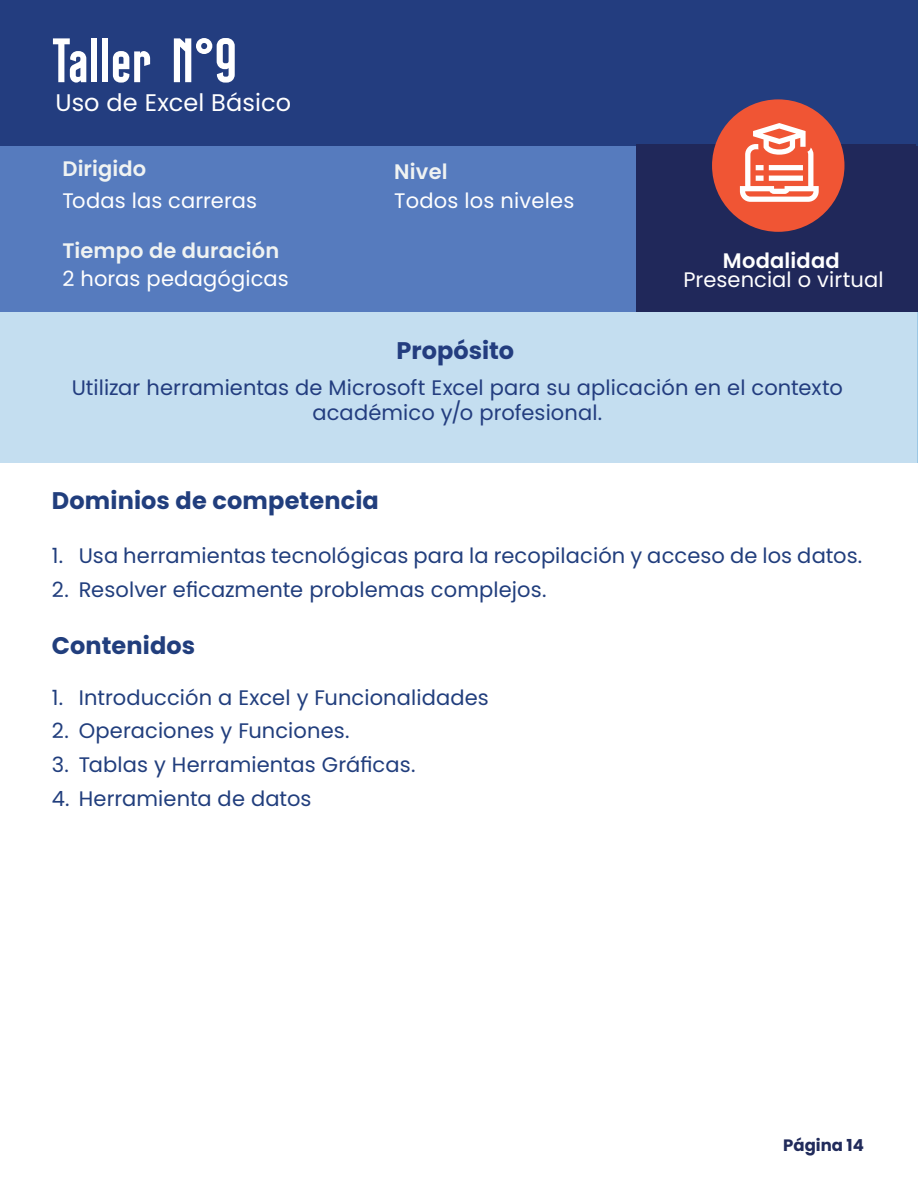
<style>
.page{position:relative;width:918px;height:1188px;background:#fff}
.page>*{position:absolute;margin:0;border:0;box-sizing:border-box;transform-origin:0 0}
.t1{font:700 61.5px "Danh Da";color:#fff}
.t2{font:700 24px "Poppins";letter-spacing:.005em;color:#213e7d}
.t3{font:24px "Poppins";letter-spacing:.005em;color:#fff}
.t4{font:700 24px "Poppins";color:#233d7f}
.t5{font:21px "Poppins";letter-spacing:.005em;color:#213e7d}
.t6{font:21px/25.2px "Poppins";letter-spacing:.005em;color:#233d7f;text-align:center}
.t7{font:21px "Poppins";letter-spacing:.005em;color:#fff}
.t8{font:600 21px "Poppins";letter-spacing:.005em;color:#f0f3f2}
.t9{font:600 21px "Poppins";letter-spacing:.01em;color:#fff}
.t10{font:700 16.5px "Poppins";color:#212b5b}
</style>
<div class="page">
<div style="left:0;top:312px;width:918px;height:150px;background:#c4def0"></div>
<div style="left:0;top:145px;width:917px;height:167px;background:#567bbe"></div>
<div style="left:0;top:0;width:918px;height:145px;background:#233d7f"></div>
<div style="left:637px;top:145px;width:281px;height:167px;background:#20285a"></div>
<div style="left:712px;top:99px;width:132px;height:133px;background:#f05534;border-radius:50%"></div>
<svg style="left:740px;top:123px;width:79px;height:79px"></svg>
<hr style="left:917px;top:312px;width:1px;height:150px;background:#348fcd">
<p class="t1" style="left:53px;top:24px;width:186px">Taller N°9</p>
<p class="t3" style="left:55px;top:89px;width:237px">Uso de Excel Básico</p>
<p class="t8" style="left:62px;top:157px;width:85px">Dirigido</p>
<p class="t8" style="left:394px;top:160px;width:55px">Nivel</p>
<p class="t7" style="left:62px;top:188px;width:196px">Todas las carreras</p>
<p class="t7" style="left:394px;top:188px;width:182px">Todos los niveles</p>
<p class="t8" style="left:62px;top:239px;width:218px">Tiempo de duración</p>
<p class="t7" style="left:62px;top:266px;width:228px">2 horas pedagógicas</p>
<p class="t4" style="left:397px;top:336px;width:119px">Propósito</p>
<p class="t9" style="left:723px;top:249px;width:118px">Modalidad</p>
<p class="t7" style="left:684px;top:267px;width:201px">Presencial o virtual</p>
<p class="t6" style="left:72px;top:375px;width:773px">Utilizar herramientas de Microsoft Excel para su aplicación en el contexto académico y/o profesional.</p>
<p class="t2" style="left:52px;top:487px;width:329px">Dominios de competencia</p>
<p class="t5" style="left:52px;top:543px;width:812px">1. Usa herramientas tecnológicas para la recopilación y acceso de los datos.</p>
<p class="t5" style="left:52px;top:577px;width:496px">2. Resolver eficazmente problemas complejos.</p>
<p class="t2" style="left:52px;top:632px;width:145px">Contenidos</p>
<p class="t5" style="left:52px;top:685px;width:439px">1. Introducción a Excel y Funcionalidades</p>
<p class="t5" style="left:52px;top:719px;width:299px">2. Operaciones y Funciones.</p>
<p class="t5" style="left:52px;top:752px;width:365px">3. Tablas y Herramientas Gráficas.</p>
<p class="t5" style="left:52px;top:786px;width:261px">4. Herramienta de datos</p>
<p class="t10" style="left:783px;top:1136px;width:82px">Página 14</p>
</div>
